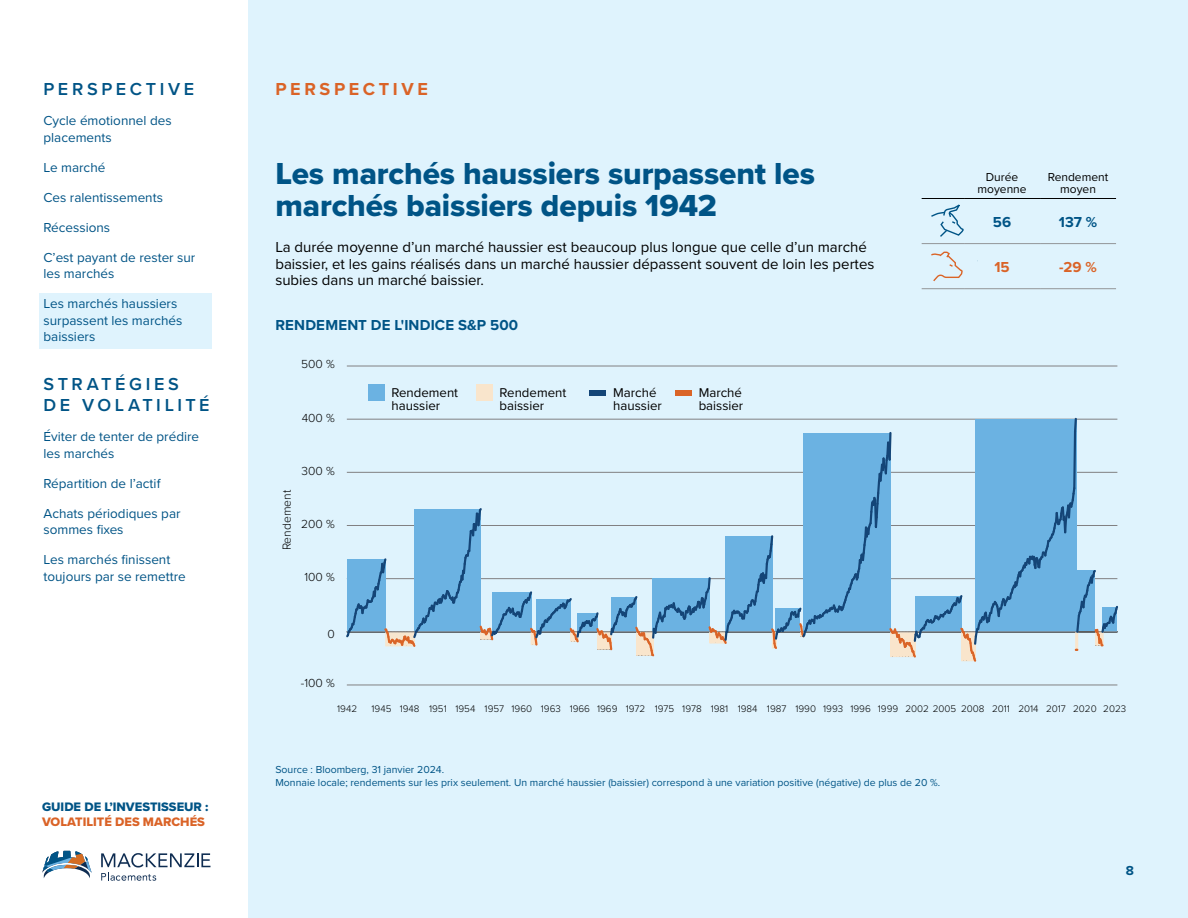
<style>
.page{position:relative;width:1188px;height:918px;background:#dff3fd}
.page>*{position:absolute;margin:0;border:0;box-sizing:border-box;transform-origin:0 0}
.t1{font:31.5px/31.5px "Proxima Nova Extrabld";letter-spacing:-.005em;color:#005486}
.t2{font:600 18px/21.6px "Proxima Nova";letter-spacing:.2em;color:#005486}
.t3{font:700 18px "Proxima Nova";letter-spacing:.2em;color:#da6327}
.body_copy{font:15px/16.5px "Proxima Nova";color:#000}
.H5_Chart_Titles{font:700 15px "Proxima Nova";letter-spacing:.01em;color:#005486}
.t4{font:700 15px "Proxima Nova";color:#da6327}
.t5{font:13.5px/16.5px "Proxima Nova";color:#005486}
.t6{font:700 13.5px "Proxima Nova";color:#005486}
.t7{font:13.2px/13.2px "Proxima Nova";color:#000}
.t8{font:12.75px "Proxima Nova Extrabld";color:#005486}
.t9{font:12.75px "Proxima Nova Extrabld";color:#da6327}
.t10{font:300 12.15px "Proxima Nova";color:#000}
.body_copy-2{font:12px/12px "Proxima Nova";color:#000;text-align:center}
.Source{font:10.5px/12.6px "Proxima Nova";color:#005486}
.t11{font:300 9.9px "Proxima Nova";color:#000}
</style>
<div class="page">
<div style="left:0;top:0;width:248px;height:918px;background:#fff"></div>
<svg style="left:42px;top:851px;width:50px;height:27px"></svg>
<svg style="left:101px;top:853px;width:109px;height:28px"></svg>
<div style="left:39px;top:293px;width:172px;height:56px;background:#dff3fd"></div>
<hr style="left:922px;top:198px;width:42px;height:1px;background:#000">
<hr style="left:964px;top:198px;width:76px;height:1px;background:#000">
<hr style="left:1040px;top:198px;width:76px;height:1px;background:#000">
<hr style="left:922px;top:243px;width:42px;height:1px;background:#939598">
<hr style="left:964px;top:243px;width:76px;height:1px;background:#939598">
<hr style="left:1040px;top:243px;width:76px;height:1px;background:#939598">
<hr style="left:922px;top:288px;width:42px;height:1px;background:#939598">
<hr style="left:964px;top:288px;width:76px;height:1px;background:#939598">
<hr style="left:1040px;top:288px;width:76px;height:1px;background:#939598">
<svg style="left:931px;top:205px;width:33px;height:32px"></svg>
<svg style="left:931px;top:251px;width:32px;height:31px"></svg>
<hr style="left:347px;top:685px;width:770px;height:1px;background:#818082">
<hr style="left:347px;top:366px;width:770px;height:1px;background:#818082">
<svg style="left:346px;top:417px;width:772px;height:245px"></svg>
<div style="left:368px;top:384px;width:16px;height:16px;background:#6bb2e2"></div>
<div style="left:476px;top:384px;width:16px;height:16px;background:#f9e5cc"></div>
<div style="left:590px;top:391px;width:16px;height:5px;background:#144577"></div>
<div style="left:675px;top:391px;width:16px;height:5px;background:#da6427"></div>
<h2 class="t2" style="left:44px;top:78px;width:152px">PERSPECTIVE</h2>
<p class="t5" style="left:44px;top:112px;width:130px">Cycle émotionnel des placements</p>
<p class="t5" style="left:44px;top:158px;width:63px">Le marché</p>
<p class="t5" style="left:44px;top:188px;width:121px">Ces ralentissements</p>
<p class="t5" style="left:44px;top:218px;width:68px">Récessions</p>
<p class="t5" style="left:44px;top:248px;width:153px">C’est payant de rester sur les marchés</p>
<p class="t5" style="left:44px;top:295px;width:140px">Les marchés haussiers surpassent les marchés baissiers</p>
<h2 class="t2" style="left:44px;top:373px;width:168px">STRATÉGIES<br>DE VOLATILITÉ</h2>
<p class="t5" style="left:44px;top:428px;width:157px">Éviter de tenter de prédire les marchés</p>
<p class="t5" style="left:44px;top:475px;width:118px">Répartition de l’actif</p>
<p class="t5" style="left:44px;top:505px;width:139px">Achats périodiques par sommes fixes</p>
<p class="t5" style="left:44px;top:551px;width:144px">Les marchés finissent toujours par se remettre</p>
<p class="t8" style="left:42px;top:797px;width:168px">GUIDE DE L’INVESTISSEUR :</p>
<p class="t9" style="left:42px;top:813px;width:164px">VOLATILITÉ DES MARCHÉS</p>
<h3 class="t3" style="left:275px;top:76px;width:154px">PERSPECTIVE</h3>
<h4 class="t1" style="left:275px;top:157px;width:541px">Les marchés haussiers surpassent les marchés baissiers depuis 1942</h4>
<p class="body_copy" style="left:275px;top:239px;width:601px">La durée moyenne d’un marché haussier est beaucoup plus longue que celle d’un marché baissier, et les gains réalisés dans un marché haussier dépassent souvent de loin les pertes subies dans un marché baissier.</p>
<p class="H5_Chart_Titles" style="left:275px;top:314px;width:244px">RENDEMENT DE L'INDICE S&amp;P 500</p>
<p class="t10" style="left:301px;top:355px;width:35px">500 %</p>
<p class="t10" style="left:302px;top:408px;width:35px">400 %</p>
<p class="t10" style="left:278px;top:550px;width:62px;rotate:-90deg">Rendement</p>
<p class="t10" style="left:302px;top:462px;width:35px">300 %</p>
<p class="t10" style="left:301px;top:515px;width:35px">200 %</p>
<p class="t10" style="left:304px;top:568px;width:32px">100 %</p>
<p class="t10" style="left:327px;top:624px;width:9px">0</p>
<p class="t10" style="left:301px;top:674px;width:35px">-100 %</p>
<p class="t7" style="left:392px;top:386px;width:68px">Rendement haussier</p>
<p class="t7" style="left:500px;top:386px;width:68px">Rendement baissier</p>
<p class="t7" style="left:613px;top:386px;width:50px">Marché haussier</p>
<p class="t7" style="left:699px;top:386px;width:46px">Marché baissier</p>
<p class="body_copy-2" style="left:977px;top:170px;width:51px">Durée moyenne</p>
<p class="body_copy-2" style="left:1048px;top:170px;width:62px">Rendement moyen</p>
<p class="H5_Chart_Titles" style="left:993px;top:211px;width:20px">56</p>
<p class="H5_Chart_Titles" style="left:1059px;top:211px;width:40px">137 %</p>
<p class="t4" style="left:994px;top:256px;width:17px">15</p>
<p class="t4" style="left:1059px;top:256px;width:39px">-29 %</p>
<p class="t11" style="left:337px;top:702px;width:21px">1942</p>
<p class="t11" style="left:372px;top:702px;width:756px">1945 1948 1951 1954 1957 1960 1963 1966 1969 1972 1975 1978 1981 1984 1987 1990 1993 1996 1999 2002 2005 2008 2011 2014 2017 2020 2023</p>
<p class="Source" style="left:275px;top:763px;width:666px">Source : Bloomberg, 31 janvier 2024.<br>Monnaie locale; rendements sur les prix seulement. Un marché haussier (baissier) correspond à une variation positive (négative) de plus de 20 %.</p>
<p class="t6" style="left:1126px;top:860px;width:10px">8</p>
</div>
